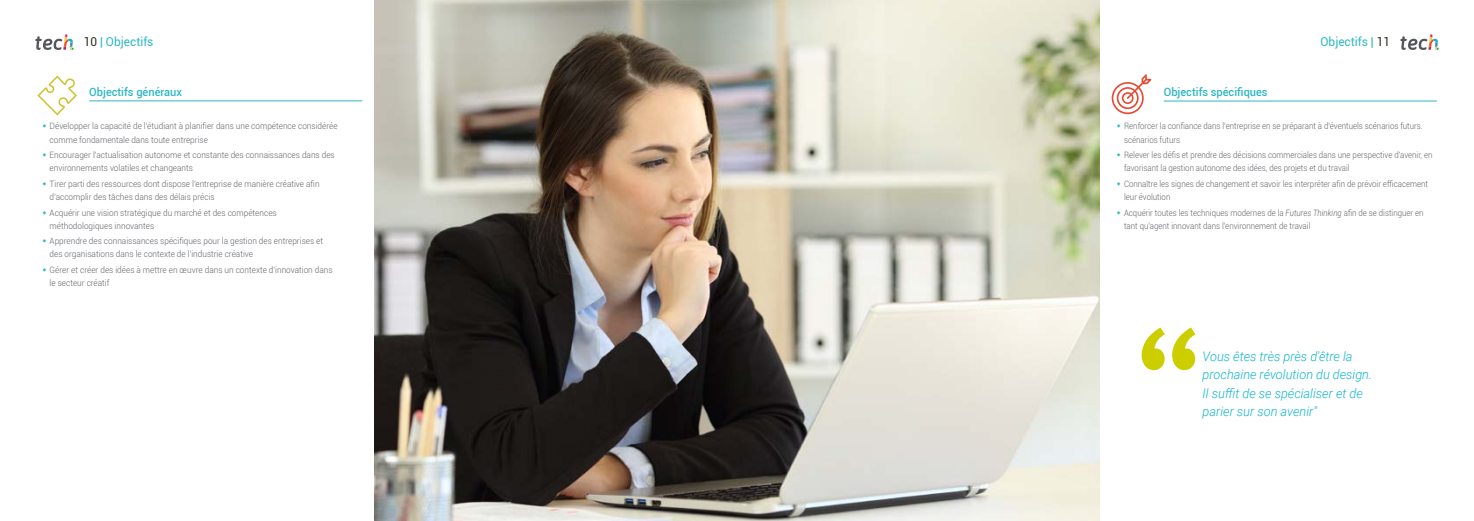
<style>
.page{position:relative;width:1474px;height:521px;background:#fff}
.page>*{position:absolute;margin:0;border:0;box-sizing:border-box;transform-origin:0 0}
.t1{font:italic 300 13.12px/18.4px "Roboto";color:#0fb6cf}
.t2{font:12.25px "Roboto";color:#2db8c5}
.t3{font:500 11.38px "Roboto";color:#2db8c5}
.t4{font:300 8.75px/13.1px "Roboto";color:#61646a;scale:.94 1}
.t5{font:300 8.75px/13.1px "Roboto";color:#61646a;scale:.9 1}
.s1{color:#312e20}
.s2{font-style:italic}
</style>
<div class="page">
<hr style="left:89px;top:101px;width:273px;height:1px;background:#2db8c5">
<hr style="left:1163px;top:101px;width:273px;height:1px;background:#2db8c5">
<svg style="left:1111px;top:74px;width:40px;height:40px"></svg>
<svg style="left:37px;top:76px;width:40px;height:39px"></svg>
<img style="left:375px;top:0;width:724px;height:521px">
<svg style="left:1400px;top:34px;width:38px;height:16px"></svg>
<svg style="left:35px;top:34px;width:39px;height:16px"></svg>
<svg style="left:1141px;top:327px;width:54px;height:43px"></svg>
<h2 class="t2" style="left:84px;top:33px;width:71px"><span class="s1">10</span> | Objectifs</h2>
<h2 class="t2" style="left:1320px;top:33px;width:71px">Objectifs | <span class="s1">11</span></h2>
<h3 class="t3" style="left:89px;top:84px;width:94px">Objectifs généraux</h3>
<h3 class="t3" style="left:1163px;top:84px;width:105px">Objectifs spécifiques</h3>
<p class="t4" style="left:50px;top:119px;width:308px">Développer la capacité de l'étudiant à planifier dans une compétence considérée comme fondamentale dans toute entreprise</p>
<p class="t4" style="left:50px;top:148px;width:305px">Encourager l'actualisation autonome et constante des connaissances dans des environnements volatiles et changeants</p>
<p class="t4" style="left:50px;top:177px;width:289px">Tirer parti des ressources dont dispose l'entreprise de manière créative afin d'accomplir des tâches dans des délais précis</p>
<p class="t4" style="left:50px;top:206px;width:243px">Acquérir une vision stratégique du marché et des compétences méthodologiques innovantes</p>
<p class="t4" style="left:50px;top:234px;width:292px">Apprendre des connaissances spécifiques pour la gestion des entreprises et des organisations dans le contexte de l'industrie créative</p>
<p class="t4" style="left:50px;top:263px;width:302px">Gérer et créer des idées à mettre en œuvre dans un contexte d'innovation dans le secteur créatif</p>
<p class="t5" style="left:1124px;top:119px;width:333px">Renforcer la confiance dans l'entreprise en se préparant à d'éventuels scénarios futurs. scénarios futurs</p>
<p class="t5" style="left:1124px;top:148px;width:344px">Relever les défis et prendre des décisions commerciales dans une perspective d'avenir, en favorisant la gestion autonome des idées, des projets et du travail</p>
<p class="t5" style="left:1124px;top:177px;width:339px">Connaître les signes de changement et savoir les interpréter afin de prévoir efficacement leur évolution</p>
<p class="t5" style="left:1124px;top:206px;width:334px">Acquérir toutes les techniques modernes de la <span class="s2">Futures Thinking</span> afin de se distinguer en tant qu'agent innovant dans l'environnement de travail</p>
<h1 class="t1" style="left:1202px;top:346px;width:171px">Vous êtes très près d'être la prochaine révolution du design.<br>Il suffit de se spécialiser et de parier sur son avenir"</h1>
</div>
